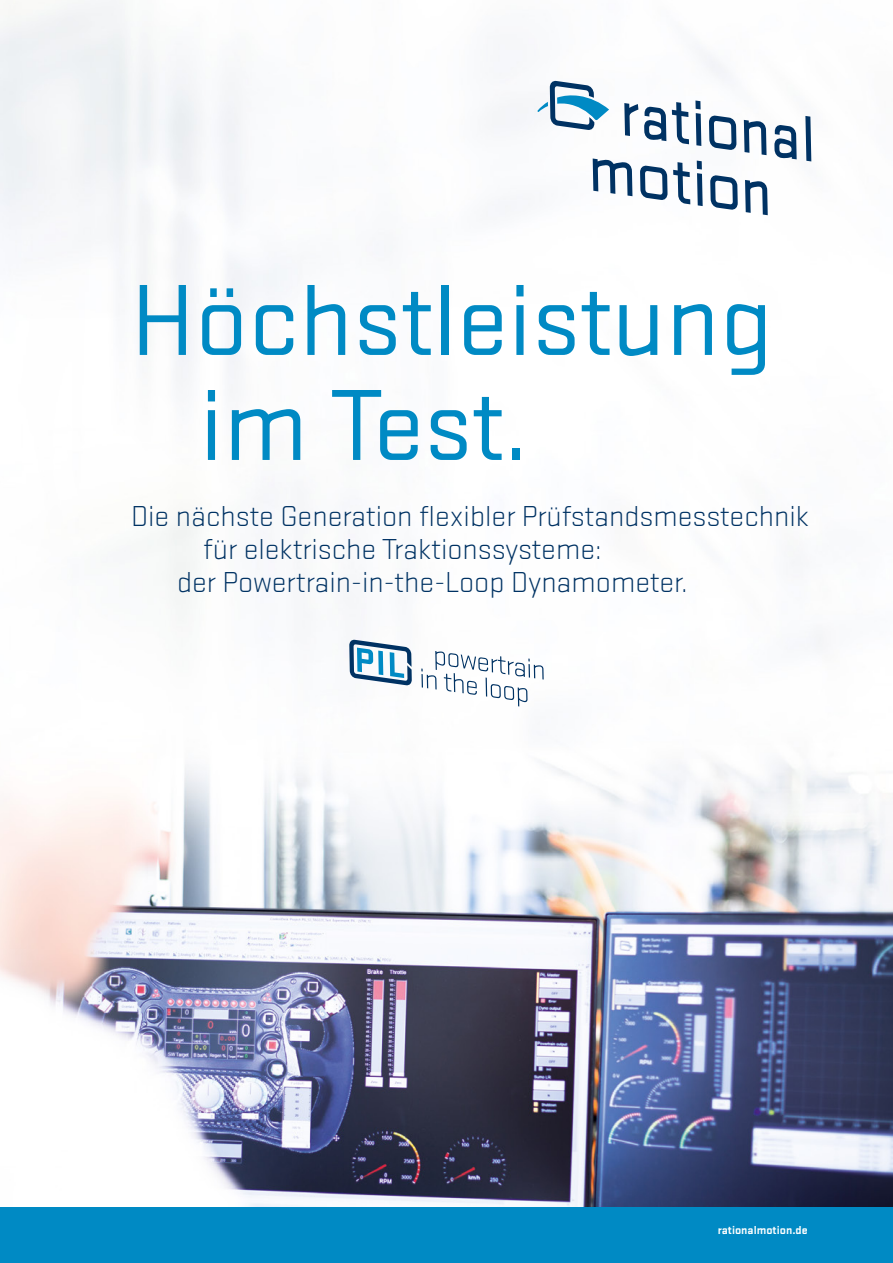
<style>
.page{position:relative;width:893px;height:1263px;background:#fff}
.page>*{position:absolute;margin:0;border:0;box-sizing:border-box;transform-origin:0 0}
.t1{font:105px/105px "Stratum 2";color:#008ac4}
.t2{font:300 30px "Stratum 2";color:#003263}
.t3{font:700 12px "Stratum 2";color:#fff}
</style>
<div class="page">
<img style="left:0;top:0;width:893px;height:1208px">
<svg style="left:537px;top:80px;width:274px;height:135px"></svg>
<div style="left:0;top:1208px;width:893px;height:55px;background:#008ac4"></div>
<svg style="left:349px;top:639px;width:195px;height:67px"></svg>
<h1 class="t1" style="left:199px;top:263px;width:575px;text-indent:-69px">Höchstleistung im Test.</h1>
<p class="t2" style="left:131px;top:498px;width:679px">Die nächste Generation flexibler Prüfstandsmesstechnik</p>
<p class="t2" style="left:203px;top:531px;width:400px">für elektrische Traktionssysteme:</p>
<p class="t2" style="left:177px;top:564px;width:512px">der Powertrain-in-the-Loop Dynamometer.</p>
<p class="t3" style="left:718px;top:1221px;width:91px">rationalmotion.de</p>
</div>
